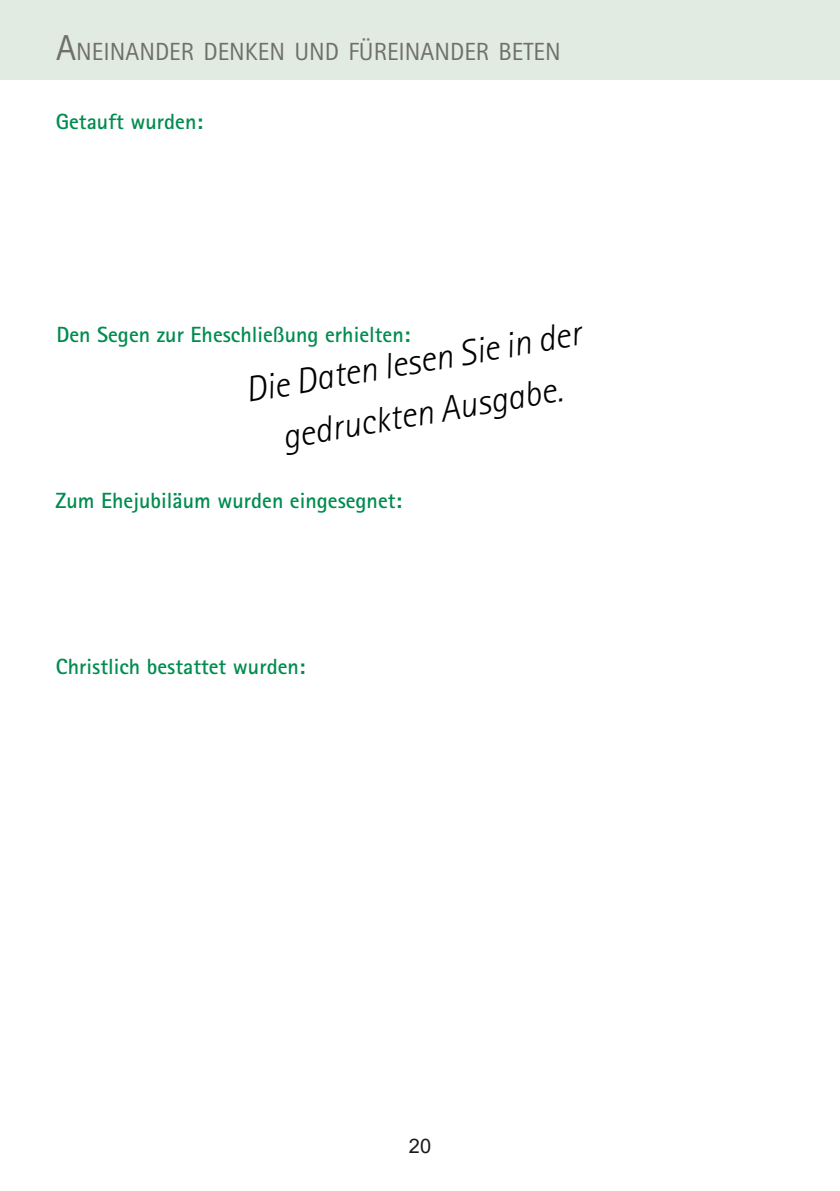
<style>
.page{position:relative;width:840px;height:1191px;background:#fff}
.page>*{position:absolute;margin:0;border:0;box-sizing:border-box;transform-origin:0 0}
.t1{font:italic 300 36px/52px "Rotis Sans Serif Pro";color:#000;text-align:center}
.t2{font:24.8px "Rotis Sans Serif Pro";color:#6f6f6e}
.t3{font:700 22px "Rotis Sans Serif Pro";color:#008c4f}
.t4{font:20px "Arial";color:#1a1a18}
.s1{font-size:36px}
</style>
<div class="page">
<div style="left:0;top:0;width:839px;height:79px;background:#e1ebe1"></div>
<p class="t2" style="left:56px;top:43px;width:505px"><span class="s1">A</span>NEINANDER DENKEN UND FÜREINANDER BETEN</p>
<p class="t3" style="left:56px;top:113px;width:149px">Getauft wurden:</p>
<h1 class="t1" style="left:242px;top:370px;width:341px;rotate:-10deg">Die Daten lesen Sie in der gedruckten Ausgabe.</h1>
<p class="t3" style="left:56px;top:327px;width:355px">Den Segen zur Eheschließung erhielten:</p>
<p class="t3" style="left:55px;top:493px;width:348px">Zum Ehejubiläum wurden eingesegnet:</p>
<p class="t3" style="left:56px;top:658px;width:251px">Christlich bestattet wurden:</p>
<p class="t4" style="left:408px;top:1138px;width:24px">20</p>
</div>
